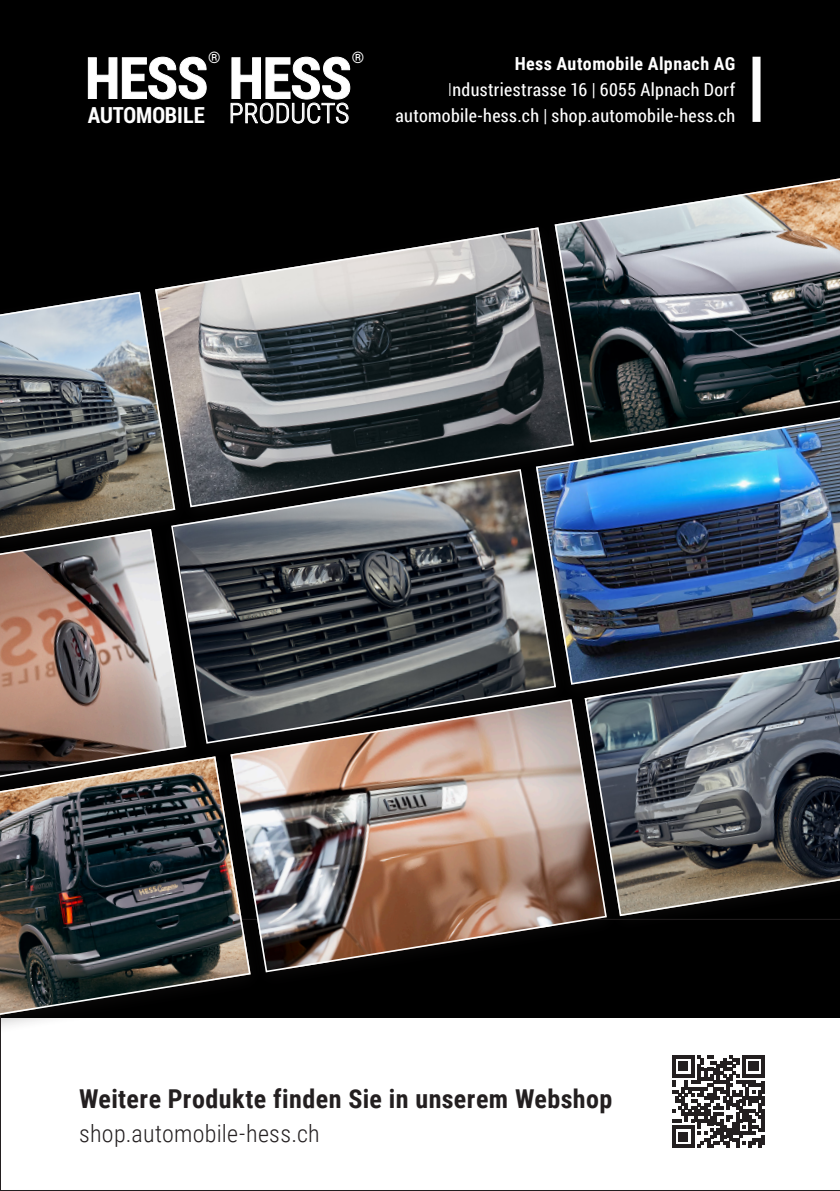
<style>
.page{position:relative;width:840px;height:1191px;background:#fff}
.page>*{position:absolute;margin:0;border:0;box-sizing:border-box;transform-origin:0 0}
.t1{font:700 57.2px "Roboto Condensed";letter-spacing:-.015em;color:#fff}
.t2{font:300 27.4px "Roboto Condensed";color:#fff}
._03_Lauftext{font:700 26px "Roboto Condensed";letter-spacing:.015em;color:#231f20}
._03_Lauftext-2{font:300 24px "Roboto Condensed";letter-spacing:.01em;color:#231f20}
.t3{font:700 22.4px "Roboto Condensed";letter-spacing:-.005em;color:#fff}
._01_lauftext_normal{font:18px "Roboto Condensed";letter-spacing:.02em;color:#fff}
._01_lauftext_normal-2{font:700 18px "Roboto Condensed";letter-spacing:.025em;color:#fff}
.t4{font:15.8px "Roboto";color:#fff}
.s1{font-weight:300}
</style>
<div class="page">
<div style="left:0;top:0;width:839px;height:1018px;background:#000"></div>
<div style="left:752px;top:57px;width:8px;height:65px;background:#fff"></div>
<svg style="left:672px;top:1055px;width:92px;height:92px"></svg>
<div style="left:142px;top:217px;width:446px;height:309px;background:#000"></div>
<svg style="left:190px;top:227px;width:351px;height:232px;background:#646869"></svg>
<div style="left:541px;top:151px;width:298px;height:309px;background:#231f20;opacity:.3"></div>
<svg style="left:553px;top:159px;width:286px;height:228px;background:#57595b"></svg>
<div style="left:0;top:282px;width:190px;height:278px;background:#231f20;opacity:.3"></div>
<svg style="left:0;top:292px;width:175px;height:227px;background:#717576"></svg>
<div style="left:522px;top:387px;width:317px;height:316px;background:#231f20;opacity:.3"></div>
<img style="left:534px;top:396px;width:305px;height:236px">
<div style="left:159px;top:459px;width:412px;height:303px;background:#231f20;opacity:.3"></div>
<svg style="left:170px;top:468px;width:386px;height:276px;background:#4a4e52"></svg>
<div style="left:0;top:519px;width:201px;height:281px;background:#231f20;opacity:.3"></div>
<svg style="left:0;top:529px;width:186px;height:217px;background:#8e7a73"></svg>
<div style="left:217px;top:689px;width:404px;height:302px;background:#231f20;opacity:.3"></div>
<img style="left:229px;top:698px;width:378px;height:275px">
<div style="left:571px;top:632px;width:268px;height:302px;background:#231f20;opacity:.3"></div>
<svg style="left:583px;top:640px;width:256px;height:277px;background:#505357"></svg>
<div style="left:0;top:746px;width:266px;height:303px;background:#231f20;opacity:.3"></div>
<img style="left:0;top:755px;width:251px;height:276px">
<p class="t4" style="left:208px;top:46px;width:14px">®</p>
<p class="t4" style="left:352px;top:46px;width:14px">®</p>
<p class="t2" style="left:229px;top:94px;width:122px">PRODUCTS</p>
<p class="t1" style="left:85px;top:38px;width:268px">HESS HESS</p>
<p class="t3" style="left:88px;top:99px;width:118px">AUTOMOBILE</p>
<p class="_01_lauftext_normal-2" style="left:514px;top:51px;width:222px">Hess Automobile Alpnach AG</p>
<p class="_01_lauftext_normal" style="left:447px;top:77px;width:289px"><span class="s1">I</span>ndustriestrasse 16 | 6055 Alpnach Dorf</p>
<p class="_01_lauftext_normal" style="left:395px;top:103px;width:341px">automobile-hess.ch | shop.automobile-hess.ch</p>
<p class="_03_Lauftext" style="left:79px;top:1081px;width:534px">Weitere Produkte finden Sie in unserem Webshop</p>
<p class="_03_Lauftext-2" style="left:79px;top:1116px;width:242px">shop.automobile-hess.ch</p>
</div>
